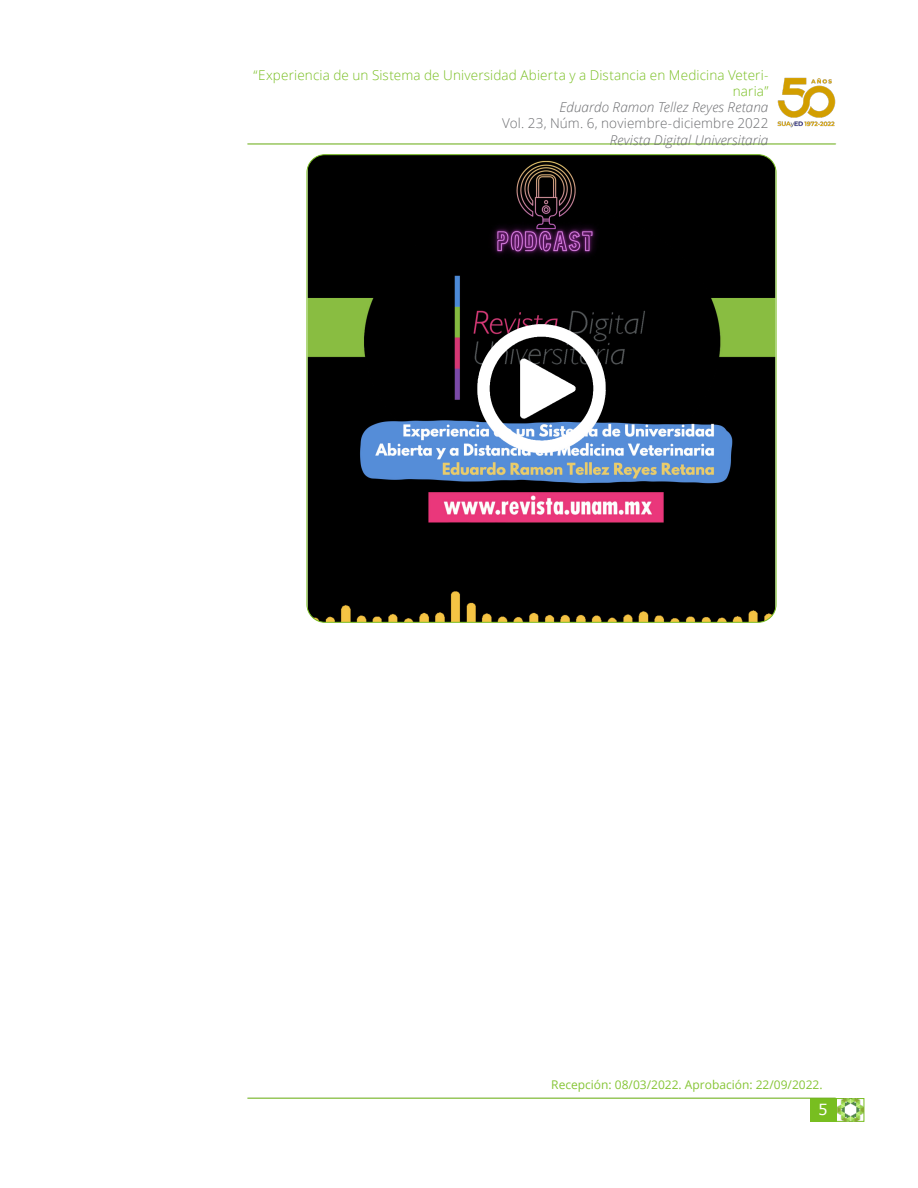
<style>
.page{position:relative;width:918px;height:1188px;background:#fff}
.page>*{position:absolute;margin:0;border:0;box-sizing:border-box;transform-origin:0 0}
.t1{font:15px "Verdana";color:#fff}
.t2{font:300 13.5px/16.2px "Open Sans";letter-spacing:.01em;color:#78be20;text-align:right}
.t3{font:italic 300 13.5px "Open Sans";letter-spacing:.005em;color:#6c6d70}
.t4{font:300 13.5px "Open Sans";letter-spacing:.01em;color:#6c6d70}
.recepcion{font:12px "Open Sans";color:#86c536}
</style>
<div class="page">
<div style="left:810px;top:1098px;width:26px;height:24px;background:#78be20"></div>
<hr style="left:247px;top:1097px;width:589px;height:2px;background:#c8dead">
<hr style="left:247px;top:1098px;width:589px;height:1px;background:#78be20">
<div style="left:836px;top:1098px;width:28px;height:24px;border:1px solid #78be20"></div>
<img style="left:838px;top:1099px;width:25px;height:23px">
<hr style="left:247px;top:143px;width:589px;height:2px;background:#adcf81">
<hr style="left:247px;top:144px;width:589px;height:1px;background:#78be20">
<img style="left:777px;top:77px;width:59px;height:51px">
<img style="left:308px;top:155px;width:467px;height:467px">
<img style="left:478px;top:325px;width:127px;height:127px">
<p class="t2" style="left:254px;top:67px;width:516px">“Experiencia de un Sistema de Universidad Abierta y a Distancia en Medicina Veteri&shy;naria”</p>
<p class="t3" style="left:559px;top:98px;width:210px">Eduardo Ramon Tellez Reyes Retana</p>
<p class="t4" style="left:502px;top:114px;width:268px">Vol. 23, Núm. 6, noviembre-diciembre 2022</p>
<p class="t3" style="left:610px;top:130px;width:160px">Revista Digital Universitaria</p>
<p class="recepcion" style="left:551px;top:1077px;width:273px">Recepción: 08/03/2022. Aprobación: 22/09/2022.</p>
<p class="t1" style="left:818px;top:1097px;width:38px">5 5</p>
</div>
